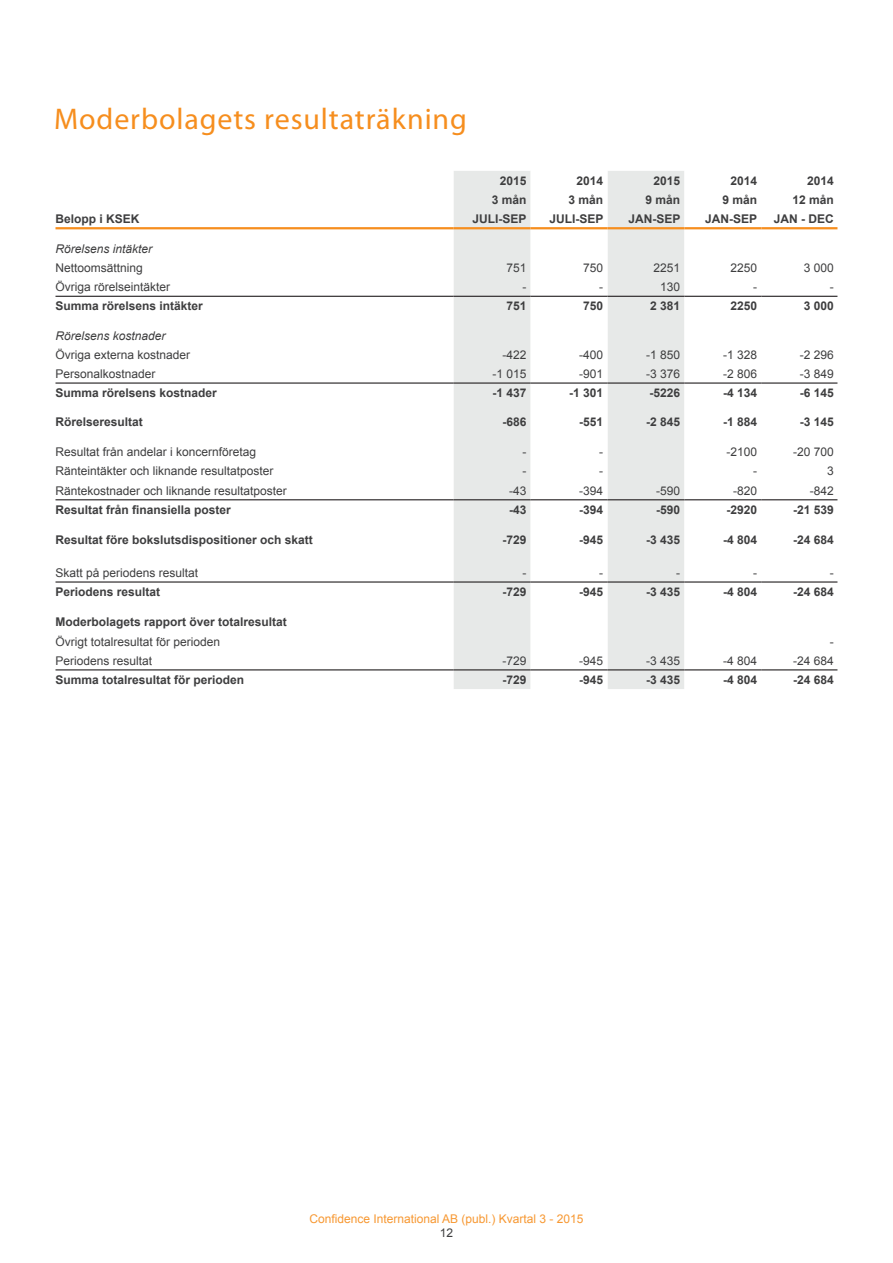
<style>
.page{position:relative;width:893px;height:1263px;background:#fff}
.page>*{position:absolute;margin:0;border:0;box-sizing:border-box;transform-origin:0 0}
.t1{font:30px "Myriad Pro";letter-spacing:.03em;color:#f68e1e}
.t2{font:700 12px "Arial";color:#3e3e3f}
.t3{font:12px "Arial";color:#3e3e3f}
.t4{font:12px "Arial";color:#f79832}
.t5{font:italic 12px "Arial";color:#3e3e3f}
</style>
<div class="page">
<div style="left:454px;top:171px;width:77px;height:518px;background:#e7e9e8"></div>
<svg style="left:531px;top:171px;width:307px;height:518px"></svg>
<hr style="left:56px;top:296px;width:398px;height:1px;background:#231f20">
<hr style="left:454px;top:296px;width:77px;height:1px;background:#231f20">
<hr style="left:531px;top:296px;width:76px;height:1px;background:#231f20">
<hr style="left:607px;top:296px;width:77px;height:1px;background:#231f20">
<hr style="left:684px;top:296px;width:77px;height:1px;background:#231f20">
<hr style="left:761px;top:296px;width:76px;height:1px;background:#231f20">
<hr style="left:56px;top:382px;width:398px;height:2px;background:#231f20">
<hr style="left:454px;top:382px;width:77px;height:2px;background:#231f20">
<hr style="left:531px;top:382px;width:76px;height:2px;background:#231f20">
<hr style="left:607px;top:382px;width:77px;height:2px;background:#231f20">
<hr style="left:684px;top:382px;width:77px;height:2px;background:#231f20">
<hr style="left:761px;top:382px;width:76px;height:2px;background:#231f20">
<hr style="left:56px;top:499px;width:398px;height:1px;background:#231f20">
<hr style="left:454px;top:499px;width:77px;height:1px;background:#231f20">
<hr style="left:531px;top:499px;width:76px;height:1px;background:#231f20">
<hr style="left:607px;top:499px;width:77px;height:1px;background:#231f20">
<hr style="left:684px;top:499px;width:77px;height:1px;background:#231f20">
<hr style="left:761px;top:499px;width:76px;height:1px;background:#231f20">
<hr style="left:56px;top:581px;width:398px;height:2px;background:#231f20">
<hr style="left:454px;top:581px;width:77px;height:2px;background:#231f20">
<hr style="left:531px;top:581px;width:76px;height:2px;background:#231f20">
<hr style="left:607px;top:581px;width:77px;height:2px;background:#231f20">
<hr style="left:684px;top:581px;width:77px;height:2px;background:#231f20">
<hr style="left:761px;top:581px;width:76px;height:2px;background:#231f20">
<hr style="left:56px;top:669px;width:398px;height:1px;background:#231f20">
<hr style="left:454px;top:669px;width:77px;height:1px;background:#231f20">
<hr style="left:531px;top:669px;width:76px;height:1px;background:#231f20">
<hr style="left:607px;top:669px;width:77px;height:1px;background:#231f20">
<hr style="left:684px;top:669px;width:77px;height:1px;background:#231f20">
<hr style="left:761px;top:669px;width:76px;height:1px;background:#231f20">
<hr style="left:56px;top:227px;width:398px;height:2px;background:#f68e1e">
<hr style="left:454px;top:227px;width:77px;height:2px;background:#f68e1e">
<hr style="left:531px;top:227px;width:76px;height:2px;background:#f68e1e">
<hr style="left:607px;top:227px;width:77px;height:2px;background:#f68e1e">
<hr style="left:684px;top:227px;width:77px;height:2px;background:#f68e1e">
<hr style="left:761px;top:227px;width:76px;height:2px;background:#f68e1e">
<h1 class="t1" style="left:54px;top:100px;width:414px">Moderbolagets resultaträkning</h1>
<p class="t2" style="left:500px;top:173px;width:28px">2015</p>
<p class="t2" style="left:577px;top:173px;width:28px">2014</p>
<p class="t2" style="left:653px;top:173px;width:28px">2015</p>
<p class="t2" style="left:730px;top:173px;width:28px">2014</p>
<p class="t2" style="left:807px;top:173px;width:28px">2014</p>
<p class="t2" style="left:492px;top:192px;width:36px">3 mån</p>
<p class="t2" style="left:569px;top:192px;width:36px">3 mån</p>
<p class="t2" style="left:645px;top:192px;width:36px">9 mån</p>
<p class="t2" style="left:722px;top:192px;width:36px">9 mån</p>
<p class="t2" style="left:793px;top:192px;width:43px">12 mån</p>
<p class="t2" style="left:55px;top:211px;width:86px">Belopp i KSEK</p>
<p class="t2" style="left:473px;top:211px;width:56px">JULI-SEP</p>
<p class="t2" style="left:549px;top:211px;width:56px">JULI-SEP</p>
<p class="t2" style="left:628px;top:211px;width:54px">JAN-SEP</p>
<p class="t2" style="left:705px;top:211px;width:54px">JAN-SEP</p>
<p class="t2" style="left:774px;top:211px;width:61px">JAN - DEC</p>
<p class="t5" style="left:55px;top:241px;width:98px">Rörelsens intäkter</p>
<p class="t3" style="left:55px;top:260px;width:89px">Nettoomsättning</p>
<p class="t3" style="left:506px;top:260px;width:22px">751</p>
<p class="t3" style="left:583px;top:260px;width:22px">750</p>
<p class="t3" style="left:653px;top:260px;width:28px">2251</p>
<p class="t3" style="left:730px;top:260px;width:28px">2250</p>
<p class="t3" style="left:804px;top:260px;width:32px">3 000</p>
<p class="t3" style="left:55px;top:279px;width:116px">Övriga rörelseintäkter</p>
<p class="t3" style="left:522px;top:279px;width:5px">-</p>
<p class="t3" style="left:599px;top:279px;width:5px">-</p>
<p class="t3" style="left:660px;top:279px;width:22px">130</p>
<p class="t3" style="left:753px;top:279px;width:5px">-</p>
<p class="t3" style="left:830px;top:279px;width:5px">-</p>
<p class="t2" style="left:55px;top:298px;width:149px">Summa rörelsens intäkter</p>
<p class="t2" style="left:506px;top:298px;width:22px">751</p>
<p class="t2" style="left:583px;top:298px;width:22px">750</p>
<p class="t2" style="left:650px;top:298px;width:32px">2 381</p>
<p class="t2" style="left:730px;top:298px;width:28px">2250</p>
<p class="t2" style="left:804px;top:298px;width:32px">3 000</p>
<p class="t5" style="left:55px;top:328px;width:112px">Rörelsens kostnader</p>
<p class="t3" style="left:55px;top:347px;width:136px">Övriga externa kostnader</p>
<p class="t3" style="left:502px;top:347px;width:26px">-422</p>
<p class="t3" style="left:579px;top:347px;width:26px">-400</p>
<p class="t3" style="left:646px;top:347px;width:36px">-1 850</p>
<p class="t3" style="left:723px;top:347px;width:36px">-1 328</p>
<p class="t3" style="left:800px;top:347px;width:36px">-2 296</p>
<p class="t3" style="left:55px;top:366px;width:102px">Personalkostnader</p>
<p class="t3" style="left:492px;top:366px;width:36px">-1 015</p>
<p class="t3" style="left:579px;top:366px;width:26px">-901</p>
<p class="t3" style="left:646px;top:366px;width:36px">-3 376</p>
<p class="t3" style="left:723px;top:366px;width:36px">-2 806</p>
<p class="t3" style="left:800px;top:366px;width:36px">-3 849</p>
<p class="t2" style="left:55px;top:385px;width:163px">Summa rörelsens kostnader</p>
<p class="t2" style="left:492px;top:385px;width:36px">-1 437</p>
<p class="t2" style="left:569px;top:385px;width:36px">-1 301</p>
<p class="t2" style="left:649px;top:385px;width:32px">-5226</p>
<p class="t2" style="left:723px;top:385px;width:36px">-4 134</p>
<p class="t2" style="left:800px;top:385px;width:36px">-6 145</p>
<p class="t2" style="left:55px;top:414px;width:89px">Rörelseresultat</p>
<p class="t2" style="left:502px;top:414px;width:26px">-686</p>
<p class="t2" style="left:579px;top:414px;width:26px">-551</p>
<p class="t2" style="left:646px;top:414px;width:36px">-2 845</p>
<p class="t2" style="left:723px;top:414px;width:36px">-1 884</p>
<p class="t2" style="left:800px;top:414px;width:36px">-3 145</p>
<p class="t3" style="left:55px;top:444px;width:202px">Resultat från andelar i koncernföretag</p>
<p class="t3" style="left:522px;top:444px;width:5px">-</p>
<p class="t3" style="left:599px;top:444px;width:5px">-</p>
<p class="t3" style="left:726px;top:444px;width:32px">-2100</p>
<p class="t3" style="left:793px;top:444px;width:42px">-20 700</p>
<p class="t3" style="left:55px;top:463px;width:220px">Ränteintäkter och liknande resultatposter</p>
<p class="t3" style="left:522px;top:463px;width:5px">-</p>
<p class="t3" style="left:599px;top:463px;width:5px">-</p>
<p class="t3" style="left:753px;top:463px;width:5px">-</p>
<p class="t3" style="left:827px;top:463px;width:8px">3</p>
<p class="t3" style="left:55px;top:483px;width:233px">Räntekostnader och liknande resultatposter</p>
<p class="t3" style="left:509px;top:483px;width:19px">-43</p>
<p class="t3" style="left:579px;top:483px;width:26px">-394</p>
<p class="t3" style="left:656px;top:483px;width:26px">-590</p>
<p class="t3" style="left:733px;top:483px;width:26px">-820</p>
<p class="t3" style="left:810px;top:483px;width:26px">-842</p>
<p class="t2" style="left:55px;top:501px;width:177px">Resultat från finansiella poster</p>
<p class="t2" style="left:509px;top:501px;width:19px">-43</p>
<p class="t2" style="left:579px;top:501px;width:26px">-394</p>
<p class="t2" style="left:656px;top:501px;width:26px">-590</p>
<p class="t2" style="left:726px;top:501px;width:32px">-2920</p>
<p class="t2" style="left:793px;top:501px;width:42px">-21 539</p>
<p class="t2" style="left:55px;top:532px;width:259px">Resultat före bokslutsdispositioner och skatt</p>
<p class="t2" style="left:502px;top:532px;width:26px">-729</p>
<p class="t2" style="left:579px;top:532px;width:26px">-945</p>
<p class="t2" style="left:646px;top:532px;width:36px">-3 435</p>
<p class="t2" style="left:723px;top:532px;width:36px">-4 804</p>
<p class="t2" style="left:793px;top:532px;width:42px">-24 684</p>
<p class="t3" style="left:55px;top:565px;width:144px">Skatt på periodens resultat</p>
<p class="t3" style="left:522px;top:565px;width:5px">-</p>
<p class="t3" style="left:599px;top:565px;width:5px">-</p>
<p class="t3" style="left:676px;top:565px;width:5px">-</p>
<p class="t3" style="left:753px;top:565px;width:5px">-</p>
<p class="t3" style="left:830px;top:565px;width:5px">-</p>
<p class="t2" style="left:55px;top:584px;width:106px">Periodens resultat</p>
<p class="t2" style="left:502px;top:584px;width:26px">-729</p>
<p class="t2" style="left:579px;top:584px;width:26px">-945</p>
<p class="t2" style="left:646px;top:584px;width:36px">-3 435</p>
<p class="t2" style="left:723px;top:584px;width:36px">-4 804</p>
<p class="t2" style="left:793px;top:584px;width:42px">-24 684</p>
<p class="t2" style="left:55px;top:614px;width:233px">Moderbolagets rapport över totalresultat</p>
<p class="t3" style="left:55px;top:633px;width:166px">Övrigt totalresultat för perioden</p>
<p class="t3" style="left:830px;top:633px;width:5px">-</p>
<p class="t3" style="left:55px;top:653px;width:98px">Periodens resultat</p>
<p class="t3" style="left:502px;top:653px;width:26px">-729</p>
<p class="t3" style="left:579px;top:653px;width:26px">-945</p>
<p class="t3" style="left:646px;top:653px;width:36px">-3 435</p>
<p class="t3" style="left:723px;top:653px;width:36px">-4 804</p>
<p class="t3" style="left:793px;top:653px;width:42px">-24 684</p>
<p class="t2" style="left:55px;top:671px;width:190px">Summa totalresultat för perioden</p>
<p class="t2" style="left:502px;top:671px;width:26px">-729</p>
<p class="t2" style="left:579px;top:671px;width:26px">-945</p>
<p class="t2" style="left:646px;top:671px;width:36px">-3 435</p>
<p class="t2" style="left:723px;top:671px;width:36px">-4 804</p>
<p class="t2" style="left:793px;top:671px;width:42px">-24 684</p>
<p class="t4" style="left:309px;top:1211px;width:276px">Confidence International AB (publ.) Kvartal 3 - 2015</p>
<p class="t3" style="left:440px;top:1225px;width:15px">12</p>
</div>
